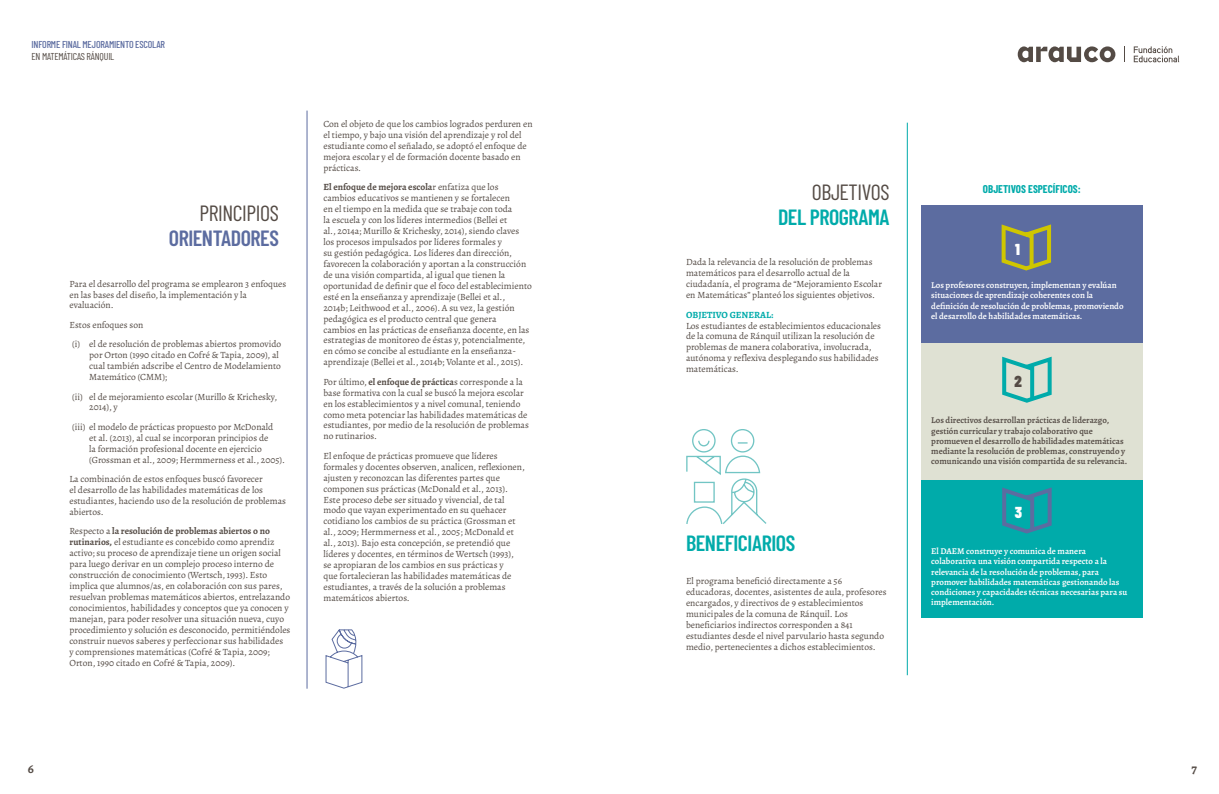
<style>
.page{position:relative;width:1219px;height:794px;background:#fff}
.page>*{position:absolute;margin:0;border:0;box-sizing:border-box;transform-origin:0 0}
.t1{font:600 22px "Barlow Condensed";letter-spacing:-.02em;color:#00abaa}
.t2{font:22px "Barlow Condensed";letter-spacing:-.02em;color:#544b45}
.t3{font:600 22px "Barlow Condensed";letter-spacing:-.02em;color:#5c6ca0}
.t4{font:900 15.9px "Barlow Condensed";color:#fff}
.t5{font:900 15.9px "Barlow Condensed";color:#544b45}
.t6{font:700 13px "Alegreya";color:#544b45}
.t7{font:700 11px "Barlow Condensed";color:#00abaa}
.t8{font:500 10px "Barlow Condensed";letter-spacing:-.02em;color:#5c6ca0}
.t9{font:10px "Barlow Condensed";letter-spacing:-.02em;color:#544b45}
.t10{font:9.5px/10.9px "Alegreya";color:#544b45}
.t11{font:700 9.5px "Alegreya";color:#00abaa}
.t12{font:600 8.9px/10.2px "Alegreya";color:#fff}
.t13{font:600 8.9px/10.2px "Alegreya";color:#544b45}
.s1{font-weight:700}
</style>
<div class="page">
<svg style="left:1018px;top:46px;width:97px;height:16px"></svg>
<svg style="left:1134px;top:46px;width:45px;height:16px"></svg>
<svg style="left:1124px;top:46px;width:1px;height:16px"></svg>
<hr style="left:307px;top:111px;width:1px;height:577px;background:#5c6ca0">
<svg style="left:325px;top:629px;width:38px;height:60px"></svg>
<div style="left:921px;top:205px;width:221px;height:138px;background:#5c6ca0"></div>
<div style="left:921px;top:343px;width:221px;height:137px;background:#dfe1d3"></div>
<div style="left:921px;top:480px;width:221px;height:138px;background:#00abaa"></div>
<hr style="left:907px;top:123px;width:1px;height:552px;background:#00abaa">
<svg style="left:686px;top:429px;width:81px;height:95px"></svg>
<svg style="left:1001px;top:224px;width:51px;height:47px"></svg>
<svg style="left:1002px;top:356px;width:50px;height:47px"></svg>
<svg style="left:1002px;top:487px;width:50px;height:47px"></svg>
<p class="t8" style="left:32px;top:37px;width:135px">INFORME FINAL MEJORAMIENTO ESCOLAR</p>
<p class="t9" style="left:32px;top:49px;width:84px">EN MATEMÁTICAS RÁNQUIL</p>
<h1 class="t2" style="left:200px;top:197px;width:81px">PRINCIPIOS</h1>
<h1 class="t3" style="left:169px;top:223px;width:112px">ORIENTADORES</h1>
<p class="t10" style="left:69px;top:278px;width:218px">Para el desarrollo del programa se emplearon 3 enfoques en las bases del diseño, la implementación y la evaluación.</p>
<p class="t10" style="left:69px;top:315px;width:213px;line-height:19.4px">Estos enfoques son<br>(i) el de resolución de problemas abiertos promovido</p>
<p class="t10" style="left:89px;top:350px;width:193px">por Orton (1990 citado en Cofré &amp; Tapia, 2009), al cual también adscribe el Centro de Modelamiento<br>Matemático (CMM);</p>
<p class="t10" style="left:89px;top:391px;width:189px;text-indent:-17px">(ii) el de mejoramiento escolar (Murillo &amp; Krichesky,<br>2014), y</p>
<p class="t10" style="left:89px;top:421px;width:197px;text-indent:-17px">(iii) el modelo de prácticas propuesto por McDonald<br>et al. (2013), al cual se incorporan principios de<br>la formación profesional docente en ejercicio (Grossman et al., 2009; Hermmerness et al., 2005).</p>
<p class="t10" style="left:69px;top:473px;width:218px">La combinación de estos enfoques buscó favorecer<br>el desarrollo de las habilidades matemáticas de los estudiantes, haciendo uso de la resolución de problemas abiertos.</p>
<p class="t10" style="left:69px;top:526px;width:222px">Respecto a <span class="s1">la resolución de problemas abiertos o no rutinarios,</span> el estudiante es concebido como aprendiz activo; su proceso de aprendizaje tiene un origen social para luego derivar en un complejo proceso interno de construcción de conocimiento (Wertsch, 1993). Esto implica que alumnos/as, en colaboración con sus pares, resuelvan problemas matemáticos abiertos, entrelazando conocimientos, habilidades y conceptos que ya conocen y manejan, para poder resolver una situación nueva, cuyo procedimiento y solución es desconocido, permitiéndoles construir nuevos saberes y perfeccionar sus habilidades<br>y comprensiones matemáticas (Cofré &amp; Tapia, 2009; Orton, 1990 citado en Cofré &amp; Tapia, 2009).</p>
<p class="t10" style="left:323px;top:119px;width:211px">Con el objeto de que los cambios logrados perduren en el tiempo, y bajo una visión del aprendizaje y rol del estudiante como el señalado, se adoptó el enfoque de mejora escolar y el de formación docente basado en prácticas.</p>
<p class="t10" style="left:323px;top:182px;width:210px"><span class="s1">El enfoque de mejora escola</span>r enfatiza que los cambios educativos se mantienen y se fortalecen<br>en el tiempo en la medida que se trabaje con toda<br>la escuela y con los líderes intermedios (Bellei et<br>al., 2014a; Murillo &amp; Krichesky, 2014), siendo claves los procesos impulsados por líderes formales y<br>su gestión pedagógica. Los líderes dan dirección, favorecen la colaboración y aportan a la construcción de una visión compartida, al igual que tienen la oportunidad de definir que el foco del establecimiento esté en la enseñanza y aprendizaje (Bellei et al.,<br>2014b; Leithwood et al., 2006). A su vez, la gestión pedagógica es el producto central que genera<br>cambios en las prácticas de enseñanza docente, en las estrategias de monitoreo de éstas y, potencialmente, en cómo se concibe al estudiante en la enseñanza&shy;aprendizaje (Bellei et al., 2014b; Volante et al., 2015).</p>
<p class="t10" style="left:323px;top:376px;width:207px">Por último, <span class="s1">el enfoque de práctica</span>s corresponde a la base formativa con la cual se buscó la mejora escolar en los establecimientos y a nivel comunal, teniendo como meta potenciar las habilidades matemáticas de estudiantes, por medio de la resolución de problemas no rutinarios.</p>
<p class="t10" style="left:323px;top:450px;width:203px">El enfoque de prácticas promueve que líderes formales y docentes observen, analicen, reflexionen, ajusten y reconozcan las diferentes partes que componen sus prácticas (McDonald et al., 2013).<br>Este proceso debe ser situado y vivencial, de tal modo que vayan experimentado en su quehacer cotidiano los cambios de su práctica (Grossman et al., 2009; Hermmerness et al., 2005; McDonald et al., 2013). Bajo esta concepción, se pretendió que líderes y docentes, en términos de Wertsch (1993),<br>se apropiaran de los cambios en sus prácticas y<br>que fortalecieran las habilidades matemáticas de estudiantes, a través de la solución a problemas matemáticos abiertos.</p>
<h1 class="t2" style="left:812px;top:176px;width:79px">OBJETIVOS</h1>
<h1 class="t1" style="left:778px;top:201px;width:113px">DEL PROGRAMA</h1>
<p class="t10" style="left:686px;top:257px;width:197px">Dada la relevancia de la resolución de problemas matemáticos para el desarrollo actual de la ciudadanía, el programa de “Mejoramiento Escolar en Matemáticas” planteó los siguientes objetivos.</p>
<p class="t11" style="left:686px;top:308px;width:89px">OBJETIVO GENERAL:</p>
<p class="t10" style="left:686px;top:320px;width:197px">Los estudiantes de establecimientos educacionales de la comuna de Ránquil utilizan la resolución de problemas de manera colaborativa, involucrada, autónoma y reflexiva desplegando sus habilidades matemáticas.</p>
<h1 class="t1" style="left:686px;top:528px;width:111px">BENEFICIARIOS</h1>
<p class="t10" style="left:686px;top:576px;width:202px">El programa benefició directamente a 56 educadoras, docentes, asistentes de aula, profesores encargados, y directivos de 9 establecimientos municipales de la comuna de Ránquil. Los beneficiarios indirectos corresponden a 841 estudiantes desde el nivel parvulario hasta segundo medio, pertenecientes a dichos establecimientos.</p>
<p class="t7" style="left:983px;top:181px;width:99px">OBJETIVOS ESPECÍFICOS:</p>
<h2 class="t4" style="left:1015px;top:238px;width:6px">1</h2>
<p class="t12" style="left:931px;top:280px;width:194px">Los profesores construyen, implementan y evalúan situaciones de aprendizaje coherentes con la definición de resolución de problemas, promoviendo el desarrollo de habilidades matemáticas.</p>
<h2 class="t5" style="left:1015px;top:370px;width:9px">2</h2>
<p class="t13" style="left:931px;top:415px;width:198px">Los directivos desarrollan prácticas de liderazgo, gestión curricular y trabajo colaborativo que promueven el desarrollo de habilidades matemáticas mediante la resolución de problemas, construyendo y comunicando una visión compartida de su relevancia.</p>
<h2 class="t4" style="left:1015px;top:501px;width:9px">3</h2>
<p class="t12" style="left:931px;top:546px;width:198px">El DAEM construye y comunica de manera colaborativa una visión compartida respecto a la relevancia de la resolución de problemas, para promover habilidades matemáticas gestionando las condiciones y capacidades técnicas necesarias para su implementación.</p>
<h3 class="t6" style="left:28px;top:760px;width:8px">6</h3>
<h3 class="t6" style="left:1192px;top:760px;width:7px">7</h3>
</div>
